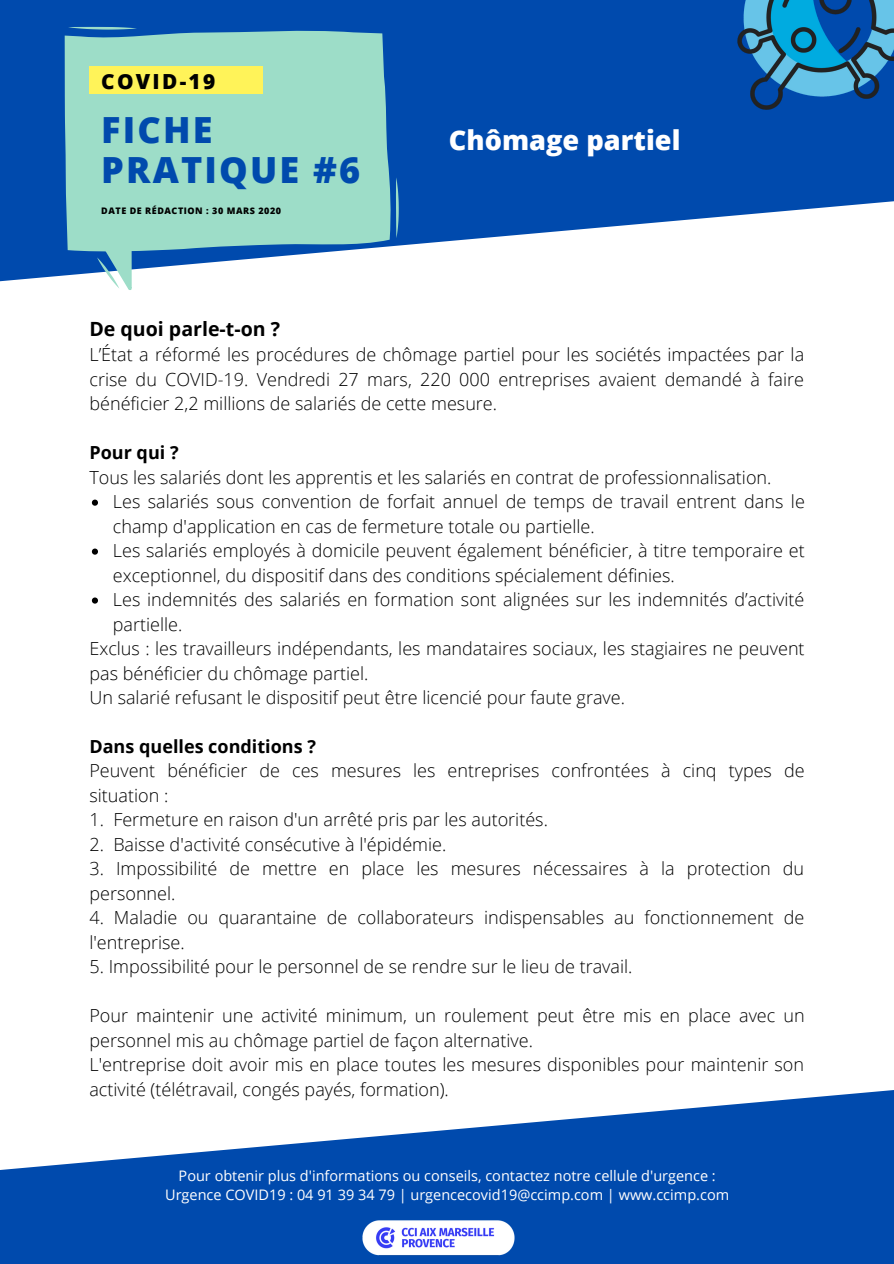
<style>
.page{position:relative;width:894px;height:1264px;background:#fff}
.page>*{position:absolute;margin:0;border:0;box-sizing:border-box;transform-origin:0 0}
.t1{font:800 36px/39.8px "Open Sans";letter-spacing:.06em;color:#004aad}
.t2{font:800 27.15px "Open Sans";color:#fff}
.t3{font:800 20.85px "Open Sans";letter-spacing:.11em;color:#000}
.t4{font:700 19.5px "Open Sans";color:#000}
.t5{font:300 18px/24.5px "Open Sans";color:#000}
.t6{font:700 18px "Open Sans";color:#000}
.t7{font:14.55px/19.2px "Open Sans";color:#fff;text-align:center}
.t8{font:800 9px "Open Sans";letter-spacing:.06em;color:#000}
</style>
<div class="page">
<svg style="left:0;top:0;width:893px;height:281px;fill:#004aad"></svg>
<svg style="left:0;top:1090px;width:893px;height:173px;fill:#004aad"></svg>
<svg style="left:65px;top:29px;width:326px;height:224px;background:#93d3c6"></svg>
<svg style="left:94px;top:231px;width:38px;height:59px"></svg>
<svg style="left:68px;top:27px;width:69px;height:3px"></svg>
<svg style="left:396px;top:177px;width:2px;height:61px"></svg>
<div style="left:89px;top:66px;width:174px;height:28px;background:#fff359"></div>
<svg style="left:92px;top:499px;width:6px;height:6px"></svg>
<svg style="left:92px;top:548px;width:6px;height:6px"></svg>
<svg style="left:92px;top:597px;width:6px;height:6px"></svg>
<img style="left:720px;top:0;width:173px;height:116px">
<img style="left:345px;top:1209px;width:186px;height:54px">
<p class="t3" style="left:101px;top:66px;width:115px">COVID-19</p>
<h1 class="t1" style="left:101px;top:109px;width:260px">FICHE<br>PRATIQUE #6</h1>
<p class="t8" style="left:101px;top:205px;width:181px">DATE DE RÉDACTION : 30 MARS 2020</p>
<h2 class="t2" style="left:448px;top:121px;width:233px">Chômage partiel</h2>
<p class="t4" style="left:89px;top:315px;width:192px">De quoi parle-t-on ?</p>
<p class="t5" style="left:89px;top:342px;width:716px;text-align:justify">L’État a réformé les procédures de chômage partiel pour les sociétés impactées par la crise du COVID-19. Vendredi 27 mars, 220 000 entreprises avaient demandé à faire bénéficier 2,2 millions de salariés de cette mesure.</p>
<p class="t6" style="left:89px;top:440px;width:91px">Pour qui ?</p>
<p class="t5" style="left:89px;top:464px;width:683px">Tous les salariés dont les apprentis et les salariés en contrat de professionnalisation.</p>
<p class="t5" style="left:113px;top:489px;width:693px">Les salariés sous convention de forfait annuel de temps de travail entrent dans le champ d'application en cas de fermeture totale ou partielle.<br>Les salariés employés à domicile peuvent également bénéficier, à titre temporaire et exceptionnel, du dispositif dans des conditions spécialement définies.<br>Les indemnités des salariés en formation sont alignées sur les indemnités d’activité partielle.</p>
<p class="t5" style="left:89px;top:636px;width:716px">Exclus : les travailleurs indépendants, les mandataires sociaux, les stagiaires ne peuvent pas bénéficier du chômage partiel.<br>Un salarié refusant le dispositif peut être licencié pour faute grave.</p>
<p class="t6" style="left:89px;top:733px;width:228px">Dans quelles conditions ?</p>
<p class="t5" style="left:89px;top:758px;width:716px">Peuvent bénéficier de ces mesures les entreprises confrontées à cinq types de situation :</p>
<p class="t5" style="left:89px;top:807px;width:460px">1. Fermeture en raison d'un arrêté pris par les autorités.</p>
<p class="t5" style="left:89px;top:831px;width:358px">2. Baisse d'activité consécutive à l'épidémie.</p>
<p class="t5" style="left:89px;top:856px;width:716px">3. Impossibilité de mettre en place les mesures nécessaires à la protection du personnel.</p>
<p class="t5" style="left:89px;top:905px;width:716px">4. Maladie ou quarantaine de collaborateurs indispensables au fonctionnement de l'entreprise.</p>
<p class="t5" style="left:89px;top:954px;width:544px">5. Impossibilité pour le personnel de se rendre sur le lieu de travail.</p>
<p class="t5" style="left:89px;top:1002px;width:716px">Pour maintenir une activité minimum, un roulement peut être mis en place avec un personnel mis au chômage partiel de façon alternative.<br>L'entreprise doit avoir mis en place toutes les mesures disponibles pour maintenir son activité (télétravail, congés payés, formation).</p>
<p class="t7" style="left:165px;top:1165px;width:565px">Pour obtenir plus d'informations ou conseils, contactez notre cellule d'urgence :<br>Urgence COVID19 : 04 91 39 34 79 | urgencecovid19@ccimp.com | www.ccimp.com</p>
</div>
